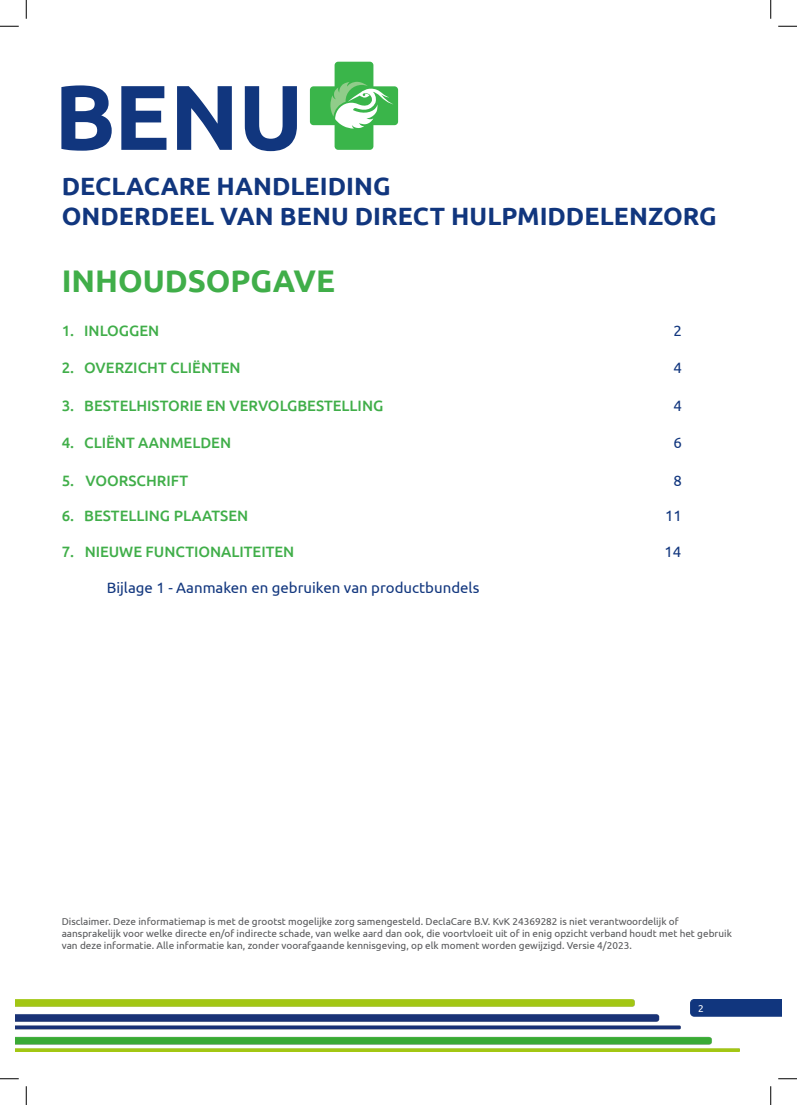
<style>
.page{position:relative;width:797px;height:1105px;background:#fff}
.page>*{position:absolute;margin:0;border:0;box-sizing:border-box;transform-origin:0 0}
.t1{font:700 31.25px "Ubuntu";color:#40ae49}
.t2{font:700 25px/30px "Ubuntu";color:#11367e}
.t3{font:500 15px "Ubuntu";color:#40ae49}
.t4{font:15px "Ubuntu";color:#11367e}
.t5{font:10px/12px "Ubuntu";color:#57585a}
.t6{font:10px "Ubuntu";color:#fff}
</style>
<div class="page">
<img style="left:16px;top:999px;width:723px;height:52px">
<svg style="left:689px;top:999px;width:92px;height:18px;background:#173b81"></svg>
<svg style="left:310px;top:62px;width:88px;height:88px"></svg>
<svg style="left:61px;top:85px;width:51px;height:66px"></svg>
<svg style="left:121px;top:86px;width:45px;height:64px"></svg>
<svg style="left:177px;top:86px;width:55px;height:64px"></svg>
<svg style="left:245px;top:86px;width:52px;height:65px"></svg>
<svg style="left:0;top:25px;width:19px;height:2px"></svg>
<svg style="left:778px;top:25px;width:19px;height:2px"></svg>
<svg style="left:0;top:1078px;width:19px;height:1px"></svg>
<svg style="left:778px;top:1078px;width:19px;height:1px"></svg>
<svg style="left:25px;top:0;width:2px;height:19px"></svg>
<svg style="left:25px;top:1086px;width:2px;height:19px"></svg>
<svg style="left:770px;top:0;width:1px;height:19px"></svg>
<svg style="left:770px;top:1086px;width:1px;height:19px"></svg>
<p class="t2" style="left:62px;top:171px;width:656px">DECLACARE HANDLEIDING<br>ONDERDEEL VAN BENU DIRECT HULPMIDDELENZORG</p>
<p class="t1" style="left:62px;top:262px;width:275px">INHOUDSOPGAVE</p>
<p class="t3" style="left:62px;top:321px;width:99px">1. INLOGGEN</p>
<p class="t4" style="left:673px;top:321px;width:10px">2</p>
<p class="t3" style="left:62px;top:358px;width:180px">2. OVERZICHT CLIËNTEN</p>
<p class="t4" style="left:673px;top:359px;width:10px">4</p>
<p class="t3" style="left:62px;top:396px;width:323px">3. BESTELHISTORIE EN VERVOLGBESTELLING</p>
<p class="t4" style="left:673px;top:396px;width:10px">4</p>
<p class="t3" style="left:62px;top:433px;width:171px">4. CLIËNT AANMELDEN</p>
<p class="t4" style="left:673px;top:434px;width:10px">6</p>
<p class="t3" style="left:62px;top:471px;width:128px">5. VOORSCHRIFT</p>
<p class="t4" style="left:673px;top:471px;width:10px">8</p>
<p class="t3" style="left:62px;top:506px;width:188px">6. BESTELLING PLAATSEN</p>
<p class="t4" style="left:665px;top:506px;width:18px">11</p>
<p class="t3" style="left:62px;top:543px;width:234px">7. NIEUWE FUNCTIONALITEITEN</p>
<p class="t4" style="left:664px;top:543px;width:18px">14</p>
<p class="t4" style="left:107px;top:579px;width:374px">Bijlage 1 - Aanmaken en gebruiken van productbundels</p>
<p class="t5" style="left:62px;top:915px;width:671px">Disclaimer. Deze informatiemap is met de grootst mogelijke zorg samengesteld. DeclaCare B.V. KvK 24369282 is niet verantwoordelijk of aansprakelijk voor welke directe en/of indirecte schade, van welke aard dan ook, die voortvloeit uit of in enig opzicht verband houdt met het gebruik van deze informatie. Alle informatie kan, zonder voorafgaande kennisgeving, op elk moment worden gewijzigd. Versie 4/2023.</p>
<p class="t6" style="left:698px;top:1002px;width:7px">2</p>
</div>
